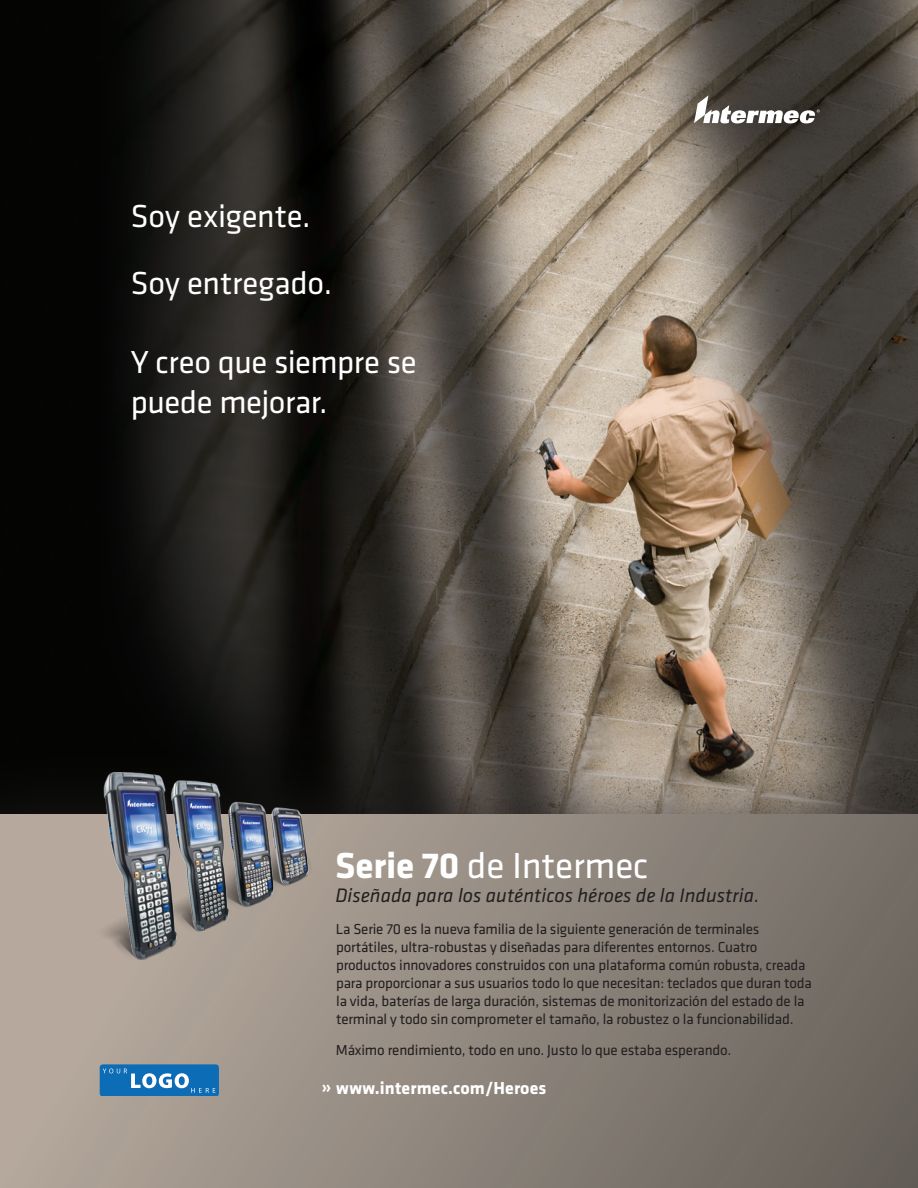
<style>
.page{position:relative;width:918px;height:1188px;background:#fff}
.page>*{position:absolute;margin:0;border:0;box-sizing:border-box;transform-origin:0 0}
.t1{font:37.5px "Klavika";letter-spacing:-.005em;color:#fff}
.t2{font:33px/39.6px "Klavika";letter-spacing:-.01em;color:#fff}
.t3{font:italic 20.25px "Klavika";color:#231f20}
.t4{font:700 18px "Klavika";letter-spacing:.005em;color:#fff}
.t5{font:15px/18px "Klavika";letter-spacing:-.01em;color:#231f20}
.s1{font-weight:700}
.s2{font-weight:500;font-size:19.5px}
</style>
<div class="page">
<img style="left:0;top:0;width:918px;height:739px">
<div style="left:0;top:739px;width:918px;height:449px;background:#231f20;opacity:.75"></div>
<div style="left:0;top:814px;width:918px;height:374px;background:linear-gradient(to right,#b9aca0,#6d6760)"></div>
<div style="left:656px;top:58px;width:201px;height:105px;background:#231f20;opacity:.7"></div>
<svg style="left:694px;top:95px;width:126px;height:28px"></svg>
<img style="left:57px;top:756px;width:283px;height:216px">
<svg style="left:100px;top:1064px;width:119px;height:31px;background:#3080bf"></svg>
<p class="t2" style="left:131px;top:195px;width:182px">Soy exigente.</p>
<p class="t2" style="left:131px;top:262px;width:203px">Soy entregado.</p>
<p class="t2" style="left:131px;top:341px;width:288px">Y creo que siempre se puede mejorar.</p>
<p class="t1" style="left:335px;top:841px;width:315px"><span class="s1">Serie 70</span> de Intermec</p>
<p class="t3" style="left:336px;top:883px;width:425px">Diseñada para los auténticos héroes de la Industria.</p>
<p class="t5" style="left:336px;top:919px;width:477px">La Serie 70 es la nueva familia de la siguiente generación de terminales portátiles, ultra-robustas y diseñadas para diferentes entornos. Cuatro productos innovadores construidos con una plataforma común robusta, creada para proporcionar a sus usuarios todo lo que necesitan: teclados que duran toda la vida, baterías de larga duración, sistemas de monitorización del estado de la terminal y todo sin comprometer el tamaño, la robustez o la funcionabilidad.</p>
<p class="t5" style="left:336px;top:1041px;width:397px">Máximo rendimiento, todo en uno. Justo lo que estaba esperando.</p>
<p class="t4" style="left:321px;top:1075px;width:227px"><span class="s2">»</span> www.intermec.com/Heroes</p>
</div>
